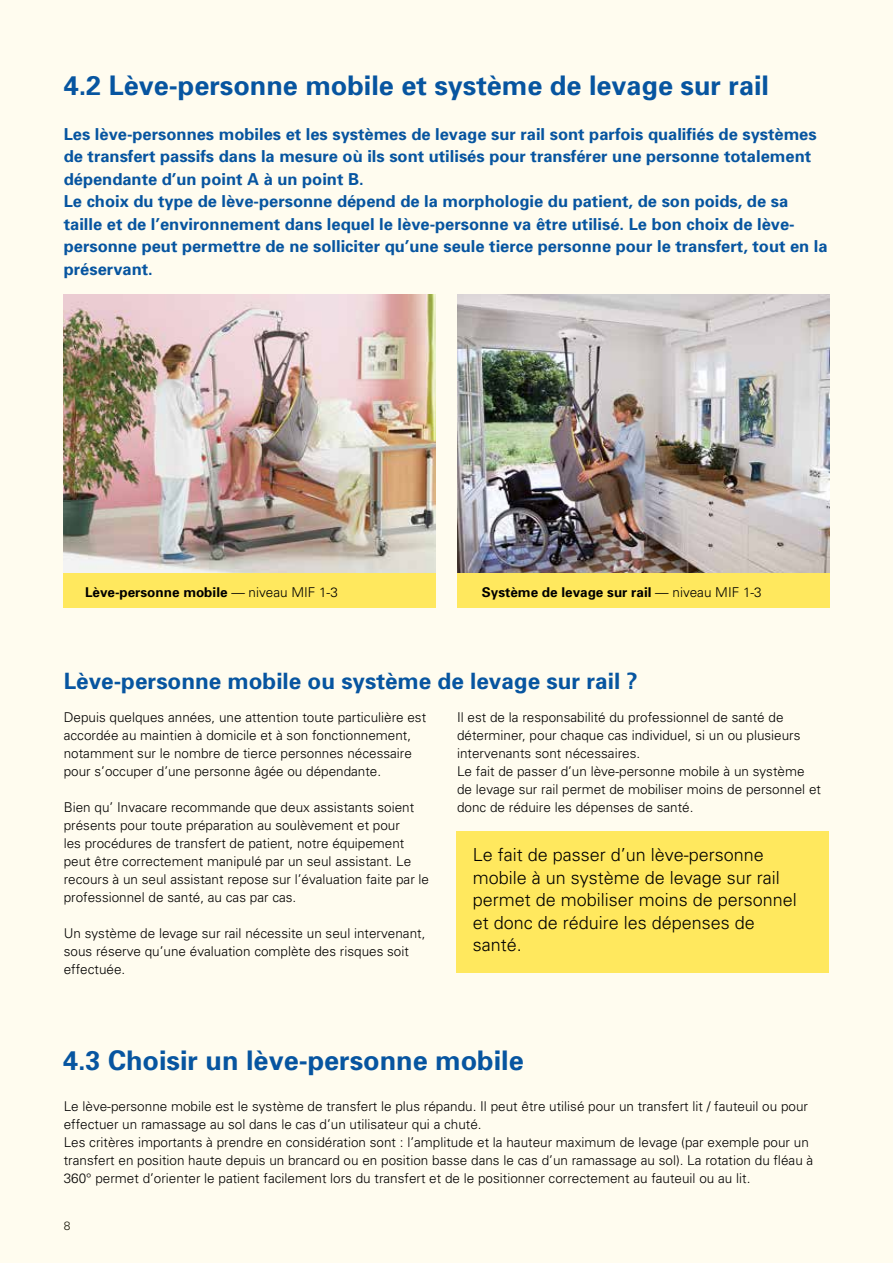
<style>
.page{position:relative;width:893px;height:1263px;background:#fffcef}
.page>*{position:absolute;margin:0;border:0;box-sizing:border-box;transform-origin:0 0}
.t1{font:700 27px "Univers";color:#0755a0}
.t2{font:700 22.5px "Univers";color:#0755a0}
.t3{font:300 18px/22.5px "Univers";color:#000}
.t4{font:700 16.5px/22.5px "Univers";color:#0755a0}
.t5{font:300 13.5px/18px "Univers";color:#000}
.t6{font:700 13.5px "Univers";color:#000}
.t7{font:300 12px "Univers";color:#000}
.s1{font-weight:300}
</style>
<div class="page">
<img style="left:64px;top:295px;width:372px;height:279px">
<img style="left:457px;top:295px;width:372px;height:279px">
<div style="left:64px;top:574px;width:372px;height:34px;background:#ffe85e"></div>
<div style="left:457px;top:574px;width:372px;height:34px;background:#ffe85e"></div>
<div style="left:456px;top:831px;width:372px;height:142px;background:#ffe85e"></div>
<h1 class="t1" style="left:64px;top:69px;width:707px">4.2 Lève-personne mobile et système de levage sur rail</h1>
<p class="t4" style="left:64px;top:122px;width:765px">Les lève-personnes mobiles et les systèmes de levage sur rail sont parfois qualifiés de systèmes de transfert passifs dans la mesure où ils sont utilisés pour transférer une personne totalement dépendante d’un point A à un point B.<br>Le choix du type de lève-personne dépend de la morphologie du patient, de son poids, de sa taille et de l’environnement dans lequel le lève-personne va être utilisé. Le bon choix de lève&shy;personne peut permettre de ne solliciter qu’une seule tierce personne pour le transfert, tout en la préservant.</p>
<p class="t6" style="left:85px;top:584px;width:254px">Lève-personne mobile <span class="s1">— niveau MIF 1-3</span></p>
<p class="t6" style="left:482px;top:584px;width:281px">Système de levage sur rail <span class="s1">— niveau MIF 1-3</span></p>
<h2 class="t2" style="left:64px;top:667px;width:575px">Lève-personne mobile ou système de levage sur rail ?</h2>
<p class="t5" style="left:64px;top:709px;width:364px">Depuis quelques années, une attention toute particulière est accordée au maintien à domicile et à son fonctionnement, notamment sur le nombre de tierce personnes nécessaire pour s’occuper d’une personne âgée ou dépendante.</p>
<p class="t5" style="left:64px;top:799px;width:367px">Bien qu’ Invacare recommande que deux assistants soient présents pour toute préparation au soulèvement et pour<br>les procédures de transfert de patient, notre équipement peut être correctement manipulé par un seul assistant. Le recours à un seul assistant repose sur l’évaluation faite par le professionnel de santé, au cas par cas.</p>
<p class="t5" style="left:64px;top:925px;width:363px">Un système de levage sur rail nécessite un seul intervenant, sous réserve qu’une évaluation complète des risques soit effectuée.</p>
<p class="t5" style="left:457px;top:709px;width:365px">Il est de la responsabilité du professionnel de santé de déterminer, pour chaque cas individuel, si un ou plusieurs intervenants sont nécessaires.<br>Le fait de passer d’un lève-personne mobile à un système de levage sur rail permet de mobiliser moins de personnel et donc de réduire les dépenses de santé.</p>
<h3 class="t3" style="left:473px;top:843px;width:326px">Le fait de passer d’un lève-personne mobile à un système de levage sur rail permet de mobiliser moins de personnel et donc de réduire les dépenses de santé.</h3>
<h1 class="t1" style="left:63px;top:1044px;width:462px">4.3 Choisir un lève-personne mobile</h1>
<p class="t5" style="left:64px;top:1097px;width:751px">Le lève-personne mobile est le système de transfert le plus répandu. Il peut être utilisé pour un transfert lit / fauteuil ou pour effectuer un ramassage au sol dans le cas d’un utilisateur qui a chuté.<br>Les critères importants à prendre en considération sont : l’amplitude et la hauteur maximum de levage (par exemple pour un transfert en position haute depuis un brancard ou en position basse dans le cas d’un ramassage au sol). La rotation du fléau à 360° permet d’orienter le patient facilement lors du transfert et de le positionner correctement au fauteuil ou au lit.</p>
<p class="t7" style="left:64px;top:1218px;width:8px">8</p>
</div>
